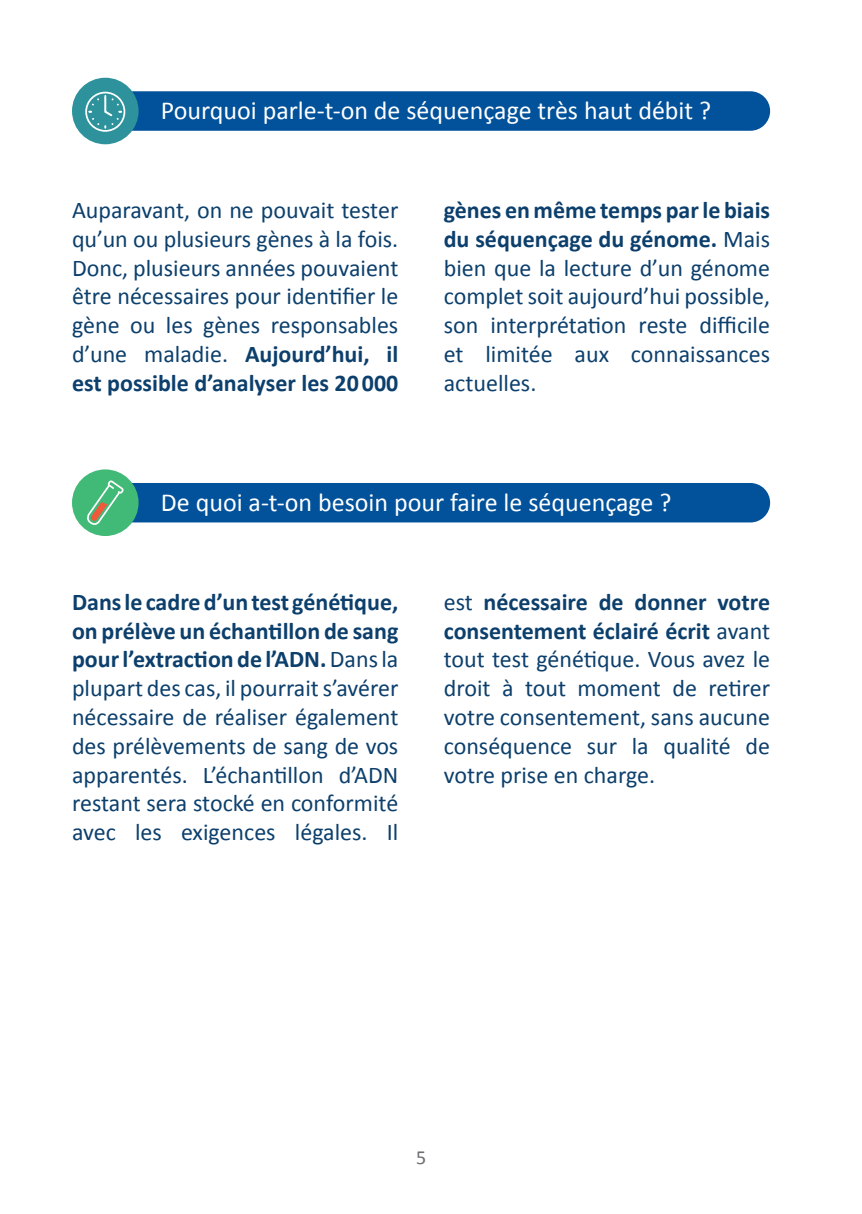
<style>
.page{position:relative;width:862px;height:1214px;background:#fff}
.page>*{position:absolute;margin:0;border:0;box-sizing:border-box;transform-origin:0 0}
.t1{font:26px "Calibri";color:#fff}
.t2{font:24px/28.8px "Calibri";color:#0c3f6c;text-align:justify}
.t3{font:20px "Calibri";color:#6c6d70}
.s1{font-weight:700}
</style>
<div class="page">
<div style="left:84px;top:91px;width:686px;height:40px;background:#01519b;border-radius:20px"></div>
<div style="left:84px;top:483px;width:686px;height:39px;background:#01519b;border-radius:20px"></div>
<div style="left:72px;top:78px;width:67px;height:66px;background:#2d929c;border-radius:50%"></div>
<div style="left:72px;top:469px;width:67px;height:67px;background:#41b977;border-radius:50%"></div>
<svg style="left:87px;top:480px;width:37px;height:45px"></svg>
<div style="left:85px;top:92px;width:40px;height:40px;border:2px solid #fff;border-radius:50%"></div>
<svg style="left:89px;top:96px;width:32px;height:32px"></svg>
<p class="t1" style="left:161px;top:94px;width:552px">Pourquoi parle-t-on de séquençage très haut débit ?</p>
<p class="t2" style="left:72px;top:194px;width:328px">Auparavant, on ne pouvait tester qu’un ou plusieurs gènes à la fois.<br>Donc, plusieurs années pouvaient être nécessaires pour identifier le gène ou les gènes responsables d’une maladie. <span class="s1">Aujourd’hui, il est possible d’analyser les 20000</span></p>
<p class="t2" style="left:444px;top:194px;width:328px"><span class="s1">gènes en même temps par le biais du séquençage du génome.</span> Mais bien que la lecture d’un génome complet soit aujourd’hui possible, son interprétation reste difficile et limitée aux connaissances actuelles.</p>
<p class="t1" style="left:161px;top:486px;width:512px">De quoi a-t-on besoin pour faire le séquençage ?</p>
<p class="t2" style="left:72px;top:586px;width:328px"><span class="s1">Dans le cadre d’un test génétique, on prélève un échantillon de sang pour l’extraction de l’ADN.</span> Dans la plupart des cas, il pourrait s’avérer nécessaire de réaliser également des prélèvements de sang de vos apparentés. L’échantillon d’ADN restant sera stocké en conformité avec les exigences légales. Il</p>
<p class="t2" style="left:444px;top:586px;width:328px">est <span class="s1">nécessaire de donner votre consentement éclairé écrit</span> avant tout test génétique. Vous avez le droit à tout moment de retirer votre consentement, sans aucune conséquence sur la qualité de votre prise en charge.</p>
<p class="t3" style="left:416px;top:1144px;width:12px">5</p>
</div>
